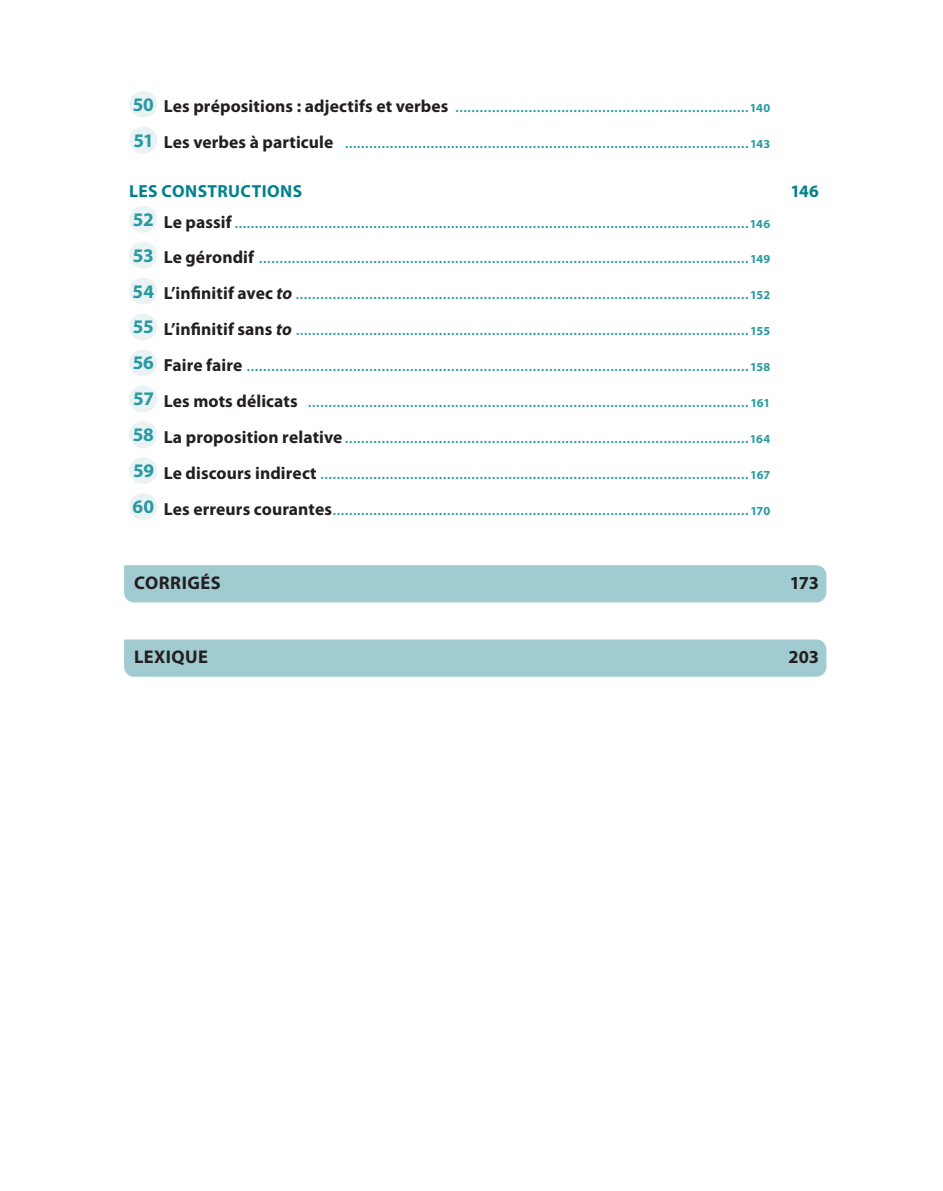
<style>
.page{position:relative;width:943px;height:1191px;background:#fff}
.page>*{position:absolute;margin:0;border:0;box-sizing:border-box;transform-origin:0 0}
.t1{font:700 18.38px "Myriad Pro";letter-spacing:.02em;color:#231f20}
.t2{font:700 17.5px "Myriad Pro";letter-spacing:.005em;color:#231f20}
.t3{font:700 17.5px "Myriad Pro";letter-spacing:.025em;color:#00818d}
.t4{font:700 12.25px "Myriad Pro";letter-spacing:-.03em;color:#289aa3}
.s1{font-size:19.25px;color:#289aa3}
.s2{font-size:12.25px;color:#289aa3}
.s3{font-size:19.25px}
.s4{font-size:17.5px;color:#231f20}
.s5{font-style:italic;font-size:17.5px;color:#231f20}
</style>
<div class="page">
<svg style="left:142px;top:91px;width:2px;height:26px"></svg>
<svg style="left:142px;top:127px;width:2px;height:26px"></svg>
<svg style="left:142px;top:206px;width:2px;height:26px"></svg>
<svg style="left:142px;top:242px;width:2px;height:26px"></svg>
<svg style="left:142px;top:278px;width:2px;height:26px"></svg>
<svg style="left:142px;top:314px;width:2px;height:26px"></svg>
<svg style="left:142px;top:350px;width:2px;height:26px"></svg>
<svg style="left:142px;top:386px;width:2px;height:26px"></svg>
<svg style="left:142px;top:421px;width:2px;height:27px"></svg>
<svg style="left:142px;top:457px;width:2px;height:27px"></svg>
<svg style="left:142px;top:493px;width:2px;height:26px"></svg>
<div style="left:124px;top:565px;width:702px;height:37px;background:#a0cbd0"></div>
<div style="left:124px;top:639px;width:702px;height:37px;background:#a0cbd0"></div>
<h2 class="t2" style="left:133px;top:95px;width:639px"><span class="s1">50</span> Les prépositions : adjectifs et verbes <span class="s2">………………………………………………………………140</span></h2>
<p class="t4" style="left:133px;top:136px;width:638px"><span class="s3">51</span> <span class="s4">Les verbes à particule</span> ………………………………………………………………………………………143</p>
<h2 class="t3" style="left:129px;top:179px;width:68px">LES CONSTR</h2>
<h2 class="t3" style="left:228px;top:179px;width:60px">UCTIONS</h2>
<h2 class="t3" style="left:790px;top:179px;width:30px">146</h2>
<p class="t4" style="left:133px;top:215px;width:638px"><span class="s3">52</span> <span class="s4">Le passif</span> ………………………………………………………………………………………………………………146</p>
<p class="t4" style="left:133px;top:251px;width:638px"><span class="s3">53</span> <span class="s4">Le gérondif</span> …………………………………………………………………………………………………………149</p>
<p class="t4" style="left:133px;top:287px;width:639px"><span class="s3">54</span> <span class="s4">L’infinitif avec</span> <span class="s5">to</span> …………………………………………………………………………………………………152</p>
<p class="t4" style="left:133px;top:323px;width:639px"><span class="s3">55</span> <span class="s4">L’infinitif sans</span> <span class="s5">to</span> …………………………………………………………………………………………………155</p>
<p class="t4" style="left:133px;top:359px;width:639px"><span class="s3">56</span> <span class="s4">Faire faire</span> ……………………………………………………………………………………………………………158</p>
<p class="t4" style="left:133px;top:395px;width:638px"><span class="s3">57</span> <span class="s4">Les mots délicats</span> ………………………………………………………………………………………………161</p>
<p class="t4" style="left:133px;top:431px;width:639px"><span class="s3">58</span> <span class="s4">La proposition relative</span> ………………………………………………………………………………………164</p>
<p class="t4" style="left:133px;top:466px;width:638px"><span class="s3">59</span> <span class="s4">Le discours indirect</span> ……………………………………………………………………………………………167</p>
<p class="t4" style="left:133px;top:502px;width:639px"><span class="s3">60</span> <span class="s4">Les erreurs courantes</span>…………………………………………………………………………………………170</p>
<h1 class="t1" style="left:134px;top:571px;width:83px">CORRIGÉS</h1>
<h1 class="t1" style="left:789px;top:571px;width:31px">173</h1>
<h1 class="t1" style="left:134px;top:645px;width:75px">LEXIQUE</h1>
<h1 class="t1" style="left:788px;top:645px;width:32px">203</h1>
</div>
